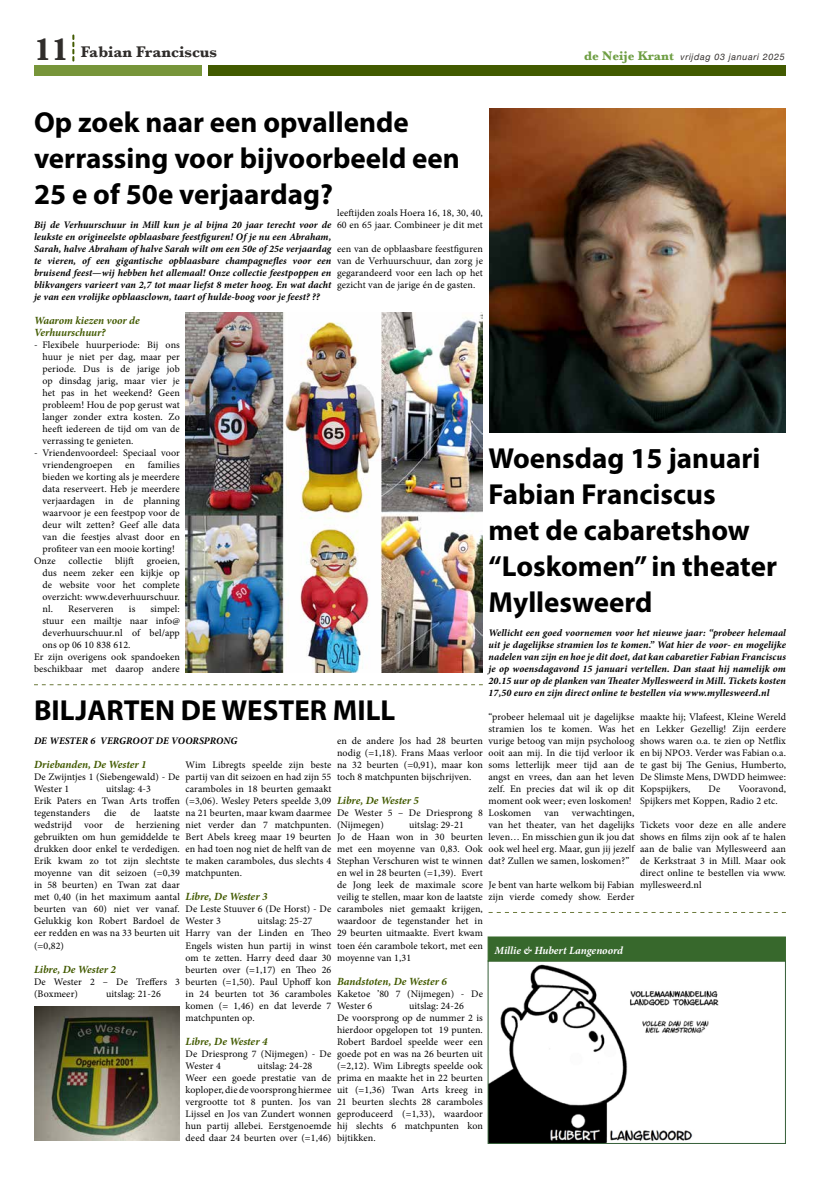
<style>
.page{position:relative;width:820px;height:1177px;background:#fff}
.page>*{position:absolute;margin:0;border:0;box-sizing:border-box;transform-origin:0 0}
.t1{font:700 29px/36px "Myriad Pro";color:#000}
.t2{font:700 16px "Baskerville";color:#302d2b}
.t3{font:italic 700 11px/12px "Minion Pro";letter-spacing:-.005em;color:#425a00}
.t4{font:italic 700 11px "Minion Pro";color:#fff}
.t5{font:10px/12px "Minion Pro";letter-spacing:.01em;color:#000}
.t6{font:italic 700 10px/12px "Minion Pro";letter-spacing:.005em;color:#000;text-align:justify}
.t7{font:italic 9px "Helvetica Neue";letter-spacing:.07em;color:#34302e}
.s1{font-size:32px}
.s2{font-family:"Baskerville";font-weight:700;font-style:normal;font-size:13px;color:#6e9e43}
</style>
<div class="page">
<div style="left:34px;top:65px;width:167px;height:11px;background:#77953a"></div>
<div style="left:208px;top:65px;width:577px;height:11px;background:#425a00"></div>
<svg style="left:72px;top:35px;width:2px;height:26px"></svg>
<svg style="left:488px;top:912px;width:297px;height:1px"></svg>
<svg style="left:34px;top:684px;width:448px;height:1px"></svg>
<img style="left:489px;top:964px;width:230px;height:177px">
<div style="left:487px;top:960px;width:298px;height:183px;border:1px solid #355e38"></div>
<div style="left:487px;top:936px;width:298px;height:25px;background:#37682c;border:1px solid #37682c"></div>
<img style="left:489px;top:108px;width:296px;height:324px">
<img style="left:34px;top:1006px;width:146px;height:134px">
<img style="left:185px;top:312px;width:297px;height:360px">
<h2 class="t2" style="left:34px;top:41px;width:185px"><span class="s1">11</span> Fabian Franciscus</h2>
<p class="t7" style="left:584px;top:50px;width:202px"><span class="s2">de Neije Krant</span> vrijdag 03 januari 2025</p>
<h1 class="t1" style="left:34px;top:103px;width:427px">Op zoek naar een opvallende verrassing voor bijvoorbeeld een<br>25 e of 50e verjaardag?</h1>
<p class="t6" style="left:34px;top:219px;width:299px">Bij de Verhuurschuur in Mill kun je al bijna 20 jaar terecht voor de leukste en origineelste opblaasbare feestfiguren! Of je nu een Abraham, Sarah, halve Abraham of halve Sarah wilt om een 50e of 25e verjaardag te vieren, of een gigantische opblaasbare champagnefles voor een bruisend feest—wij hebben het allemaal! Onze collectie feestpoppen en blikvangers varieert van 2,7 tot maar liefst 8 meter hoog. En wat dacht je van een vrolijke opblaasclown, taart of hulde-boog voor je feest? ??</p>
<p class="t3" style="left:34px;top:314px;width:107px">Waarom kiezen voor de<br>Verhuurschuur?</p>
<p class="t5" style="left:43px;top:339px;width:139px;text-align:justify;text-indent:-8px">- Flexibele huurperiode: Bij ons huur je niet per dag, maar per periode. Dus is de jarige job op dinsdag jarig, maar vier je het pas in het weekend? Geen probleem! Hou de pop gerust wat langer zonder extra kosten. Zo heeft iedereen de tijd om van de verrassing te genieten.</p>
<p class="t5" style="left:43px;top:447px;width:139px;text-indent:-8px">- Vriendenvoordeel: Speciaal voor vriendengroepen</p>
<p class="t5" style="left:337px;top:207px;width:147px">leeftijden zoals Hoera 16, 18, 30, 40,<br>60 en 65 jaar. Combineer je dit met</p>
<p class="t5" style="left:337px;top:243px;width:147px;text-align:justify">een van de opblaasbare feestfiguren van de Verhuurschuur, dan zorg je gegarandeerd voor een lach op het gezicht van de jarige én de gasten.</p>
<h1 class="t1" style="left:488px;top:439px;width:290px">Woensdag 15 januari<br>Fabian Franciscus<br>met de cabaretshow “Loskomen” in theater<br>Myllesweerd</h1>
<p class="t6" style="left:488px;top:627px;width:299px">Wellicht een goed voornemen voor het nieuwe jaar: “probeer helemaal uit je dagelijkse stramien los te komen.” Wat hier de voor- en mogelijke nadelen van zijn en hoe je dit doet, dat kan cabaretier Fabian Franciscus je op woensdagavond 15 januari vertellen. Dan staat hij namelijk om 20.15 uur op de planken van Theater Myllesweerd in Mill. Tickets kosten 17,50 euro en zijn direct online te bestellen via www.myllesweerd.nl</p>
<p class="t5" style="left:488px;top:711px;width:147px">“probeer helemaal uit je dagelijkse stramien los te komen. Was het vurige betoog van mijn psycholoog ooit aan mij. In die tijd verloor ik soms letterlijk meer tijd aan de angst en vrees, dan aan het leven zelf. En precies dat wil ik op dit moment ook weer; even loskomen!<br>Loskomen</p>
<p class="t5" style="left:125px;top:459px;width:11px">en</p>
<p class="t5" style="left:148px;top:459px;width:34px">families</p>
<p class="t5" style="left:43px;top:471px;width:139px">bieden we korting als je meerdere</p>
<p class="t5" style="left:43px;top:483px;width:139px">data reserveert. Heb je meerdere</p>
<p class="t5" style="left:43px;top:495px;width:139px">verjaardagen in de planning</p>
<p class="t5" style="left:43px;top:507px;width:139px">waarvoor je een feestpop voor de</p>
<p class="t5" style="left:43px;top:519px;width:139px">deur wilt zetten? Geef alle data</p>
<p class="t5" style="left:43px;top:531px;width:139px">van die feestjes alvast door en</p>
<p class="t5" style="left:43px;top:543px;width:134px">profiteer van een mooie korting!</p>
<p class="t5" style="left:34px;top:555px;width:23px">Onze</p>
<p class="t5" style="left:68px;top:555px;width:35px">collectie</p>
<p class="t5" style="left:115px;top:555px;width:20px">blijft</p>
<p class="t5" style="left:43px;top:555px;width:139px;text-align:justify;text-indent:104px">groeien, dus neem zeker een kijkje op de website voor het complete overzicht: www.deverhuurschuur. nl. Reserveren</p>
<p class="t5" style="left:129px;top:603px;width:8px">is</p>
<p class="t5" style="left:150px;top:603px;width:31px">simpel:</p>
<p class="t5" style="left:43px;top:615px;width:139px">stuur een mailtje naar info@</p>
<p class="t5" style="left:43px;top:627px;width:139px">deverhuurschuur.nl of bel/app</p>
<p class="t5" style="left:43px;top:639px;width:89px">ons op 06 10 838 612.</p>
<p class="t5" style="left:34px;top:651px;width:147px">Er zijn overigens ook spandoeken</p>
<p class="t5" style="left:34px;top:663px;width:147px">beschikbaar met daarop andere</p>
<h1 class="t1" style="left:34px;top:691px;width:363px">BILJARTEN DE WESTER MILL</h1>
<p class="t6" style="left:34px;top:735px;width:205px">DE WESTER 6 VERGROOT DE VOORSPRONG</p>
<p class="t3" style="left:34px;top:758px;width:114px">Driebanden, De Wester 1</p>
<p class="t5" style="left:34px;top:771px;width:147px">De Zwijntjes 1 (Siebengewald) - De<br>Wester 1</p>
<p class="t5" style="left:639px;top:711px;width:147px;text-align:justify">maakte hij; Vlafeest, Kleine Wereld en Lekker Gezellig! Zijn eerdere shows waren o.a. te zien op Netflix en bij NPO3. Verder was Fabian o.a. te gast bij The Genius, Humberto, De Slimste Mens, DWDD heimwee:<br>Kopspijkers,</p>
<p class="t5" style="left:337px;top:735px;width:147px;text-align:justify">en de andere Jos had 28 beurten nodig (=1,18). Frans Maas verloor na 32 beurten (=0,91), maar kon toch 8 matchpunten bijschrijven.</p>
<p class="t3" style="left:337px;top:794px;width:83px">Libre, De Wester 5</p>
<p class="t5" style="left:337px;top:807px;width:147px">De Wester 5 – De Driesprong 8 (Nijmegen)</p>
<p class="t5" style="left:185px;top:759px;width:147px;text-align:justify">Wim Libregts speelde zijn beste partij van dit seizoen en had zijn 55 caramboles in 18 beurten gemaakt (=3,06). Wesley Peters speelde 3,09 na 21 beurten, maar kwam daarmee niet verder dan 7 matchpunten.<br>Bert Abels kreeg maar 19 beurten en had toen nog niet de helft van de te maken caramboles, dus slechts 4 matchpunten.</p>
<p class="t3" style="left:185px;top:890px;width:83px">Libre, De Wester 3</p>
<p class="t5" style="left:185px;top:903px;width:147px">De Leste Stuuver 6 (De Horst) - De<br>Wester 3</p>
<p class="t5" style="left:34px;top:783px;width:147px;text-indent:72px">uitslag: 4-3<br>Erik Paters en Twan Arts troffen tegenstanders</p>
<p class="t5" style="left:639px;top:783px;width:147px;text-indent:98px">Vooravond,<br>Spijkers met Koppen, Radio 2 etc.</p>
<p class="t5" style="left:639px;top:819px;width:147px;text-align:justify">Tickets voor deze en alle andere shows en films zijn ook af te halen aan de balie van Myllesweerd aan de Kerkstraat 3 in Mill. Maar ook direct online te bestellen via www. myllesweerd.nl</p>
<p class="t5" style="left:708px;top:783px;width:13px">De</p>
<p class="t5" style="left:488px;top:807px;width:147px;text-align:justify;text-indent:83px">verwachtingen, van het theater, van het dagelijks leven… En misschien gun ik jou dat ook wel heel erg. Maar, gun jij jezelf dat? Zullen we samen, loskomen?”</p>
<p class="t5" style="left:488px;top:879px;width:147px">Je bent van harte welkom bij Fabian zijn vierde comedy show. Eerder</p>
<p class="t5" style="left:34px;top:807px;width:147px;text-align:justify;text-indent:120px">laatste wedstrijd voor de herziening gebruikten om hun gemiddelde te drukken door enkel te verdedigen.<br>Erik kwam zo tot zijn slechtste moyenne van dit seizoen (=0,39 in 58 beurten) en Twan zat daar met 0,40 (in het maximum aantal beurten van 60) niet ver vanaf.<br>Gelukkig kon Robert Bardoel de eer redden en was na 33 beurten uit (=0,82)</p>
<p class="t3" style="left:34px;top:962px;width:83px">Libre, De Wester 2</p>
<p class="t5" style="left:34px;top:975px;width:147px">De Wester 2 – De Treffers 3 (Boxmeer)</p>
<p class="t5" style="left:104px;top:807px;width:14px">die</p>
<p class="t5" style="left:130px;top:807px;width:11px">de</p>
<p class="t5" style="left:544px;top:807px;width:16px">van</p>
<p class="t5" style="left:337px;top:819px;width:147px;text-indent:72px">uitslag: 29-21<br>Jo de Haan won in 30 beurten met een moyenne van 0,83. Ook<br>Stephan Verschuren wist te winnen en wel in 28 beurten (=1,39). Evert de Jong leek de maximale score veilig te stellen, maar kon de laatste caramboles niet gemaakt krijgen, waardoor de tegenstander het in<br>29 beurten uitmaakte. Evert kwam toen één carambole tekort, met een moyenne van 1,31</p>
<p class="t3" style="left:337px;top:974px;width:111px">Bandstoten, De Wester 6</p>
<p class="t5" style="left:337px;top:987px;width:147px">Kaketoe ’80 7 (Nijmegen) - De<br>Wester 6</p>
<p class="t5" style="left:185px;top:915px;width:147px;text-indent:72px">uitslag: 25-27<br>Harry van der Linden en Theo<br>Engels wisten hun partij in winst om te zetten. Harry deed daar 30 beurten over (=1,17) en Theo 26 beurten (=1,50). Paul Uphoff kon in 24 beurten tot 36 caramboles komen (= 1,46) en dat leverde 7 matchpunten op.</p>
<p class="t3" style="left:185px;top:1034px;width:83px">Libre, De Wester 4</p>
<p class="t5" style="left:185px;top:1047px;width:147px">De Driesprong 7 (Nijmegen) - De<br>Wester 4</p>
<p class="t4" style="left:494px;top:942px;width:130px">Millie &amp; Hubert Langenoord</p>
<p class="t5" style="left:106px;top:987px;width:56px">uitslag: 21-26</p>
<p class="t5" style="left:337px;top:999px;width:147px;text-indent:72px">uitslag: 24-26<br>De voorsprong op de nummer 2 is hierdoor opgelopen tot 19 punten.<br>Robert Bardoel speelde weer een goede pot en was na 26 beurten uit (=2,12). Wim Libregts speelde ook prima en maakte het in 22 beurten uit (=1,36) Twan Arts kreeg in<br>21 beurten slechts 28 caramboles geproduceerd (=1,33), waardoor hij slechts 6 matchpunten kon bijtikken.</p>
<p class="t5" style="left:185px;top:1059px;width:147px;text-indent:72px">uitslag: 24-28<br>Weer een goede prestatie van de koploper, die de voorsprong hiermee vergrootte tot 8 punten. Jos van<br>Lijssel en Jos van Zundert wonnen hun partij allebei. Eerstgenoemde deed daar 24 beurten over (=1,46)</p>
</div>
